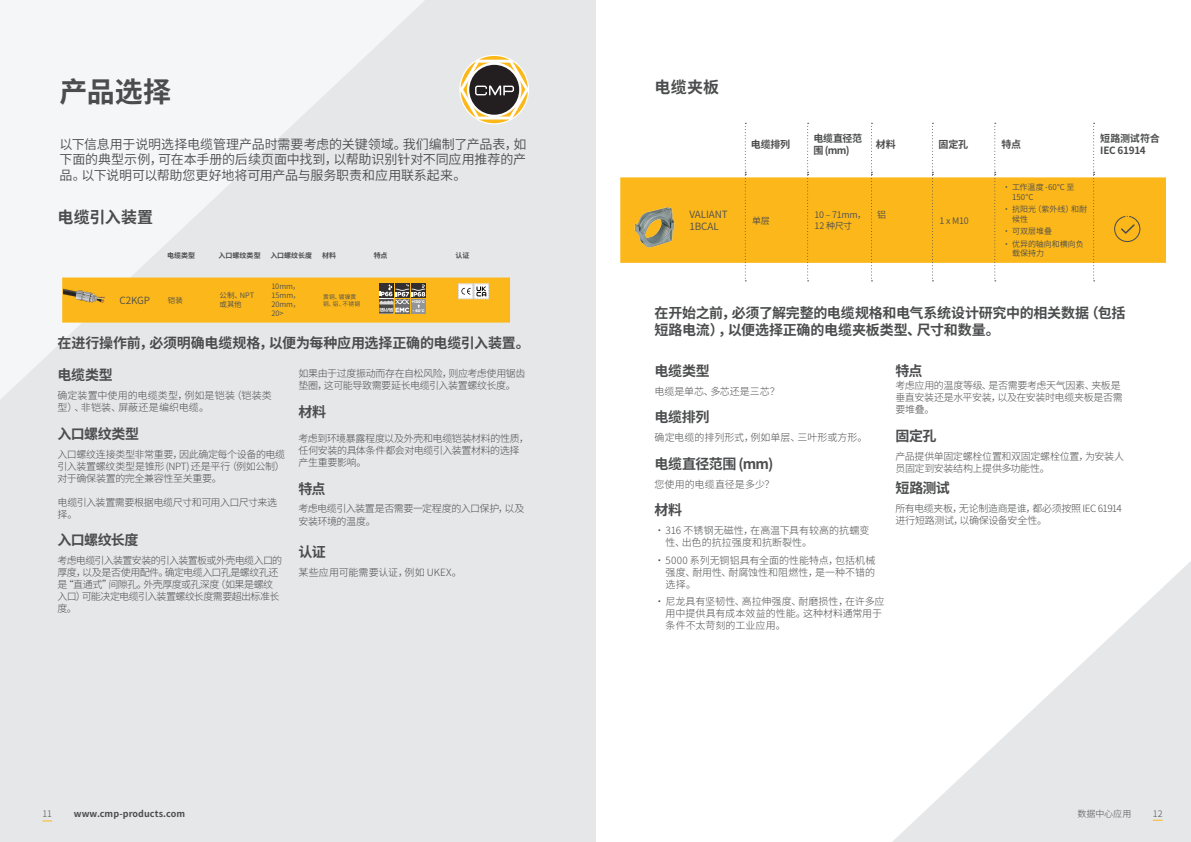
<style>
.page{position:relative;width:1191px;height:842px;background:#fff}
.page>*{position:absolute;margin:0;border:0;box-sizing:border-box;transform-origin:0 0}
.Subheader_1{font:700 28px "Source Han Sans CN";color:#4b4c4d}
.Intro_Para{font:700 16px "Source Han Sans CN";letter-spacing:.01em;color:#4b4c4d}
.Intro_Para-2{font:700 14px/16.8px "Source Han Sans CN";letter-spacing:-.02em;color:#4b4c4d}
.Intro_Para-3{font:13px/15.6px "Source Han Sans CN";letter-spacing:-.01em;color:#4b4c4d;text-align:justify}
.Intro_Para-4{font:300 10px/12px "Source Han Sans CN";letter-spacing:-.03em;color:#4b4c4d}
.Intro_Para-5{font:300 10px/12px "Source Han Sans CN";letter-spacing:-.055em;color:#4b4c4d}
.Intro_Para-6{font:300 10px/12px "Source Han Sans CN";color:#4b4c4d}
.Intro_Para-7{font:300 10px/12px "Source Han Sans CN";letter-spacing:.005em;color:#4b4c4d}
.Intro_Para-8{font:300 10px/12px "Source Han Sans CN";letter-spacing:.015em;color:#4b4c4d}
.Body_Copy{font:700 10px/12px "Source Han Sans CN";letter-spacing:-.02em;color:#4b4c4d}
.Intro_Para-9{font:300 10px/12px "Source Han Sans CN";letter-spacing:-.05em;color:#4b4c4d}
.Intro_Para-10{font:300 10px "Source Han Sans CN";letter-spacing:-.005em;color:#4b4c4d}
.Body_Copy-2{font:10px/12px "Source Han Sans CN";letter-spacing:-.01em;color:#4b4c4d}
.Body_Copy-3{font:9.9px "Source Han Sans CN";letter-spacing:-.02em;color:#4b4c4d}
.Body_Copy-4{font:9px/10.8px "Source Han Sans CN";letter-spacing:-.035em;color:#4b4c4d}
.t1{font:700 9px "Source Han Sans CN";color:#4b4c4d}
.t2{font:300 9px "Source Han Sans CN";letter-spacing:-.005em;color:#4b4c4d}
.Body_Copy-5{font:8px/9.6px "Source Han Sans CN";letter-spacing:-.005em;color:#4b4c4d}
.Body_Copy-6{font:7.4px/8.9px "Source Han Sans CN";letter-spacing:-.005em;color:#4b4c4d}
.Body_Copy-7{font:700 7px "Source Han Sans CN";letter-spacing:.005em;color:#4b4c4d}
.Body_Copy-8{font:5.8px/7px "Source Han Sans CN";letter-spacing:.02em;color:#4b4c4d}
.t3{font:900 3.7px "Gotham HTF";color:#fff}
</style>
<div class="page">
<div style="left:0;top:0;width:595px;height:842px;background:#e6e7e9"></div>
<svg style="left:0;top:0;width:425px;height:399px;fill:#f5f6f7"></svg>
<svg style="left:892px;top:561px;width:299px;height:281px"></svg>
<svg style="left:460px;top:56px;width:68px;height:67px"></svg>
<svg style="left:1152px;top:819px;width:10px;height:2px"></svg>
<svg style="left:62px;top:277px;width:448px;height:46px;background:#f0b42b"></svg>
<div style="left:620px;top:177px;width:546px;height:86px;background:#fcb81b"></div>
<img style="left:631px;top:204px;width:50px;height:49px">
<svg style="left:745px;top:123px;width:1px;height:158px"></svg>
<svg style="left:807px;top:123px;width:1px;height:158px"></svg>
<svg style="left:871px;top:123px;width:1px;height:158px"></svg>
<svg style="left:932px;top:123px;width:1px;height:158px"></svg>
<svg style="left:994px;top:123px;width:1px;height:158px"></svg>
<svg style="left:1093px;top:123px;width:1px;height:158px"></svg>
<svg style="left:1114px;top:216px;width:26px;height:26px"></svg>
<p class="Subheader_1" style="left:60px;top:75px;width:113px">产品选择</p>
<p class="Intro_Para-3" style="left:60px;top:136px;width:468px">以下信息用于说明选择电缆管理产品时需要考虑的关键领域。我们编制了产品表，如下面的典型示例，可在本手册的后续页面中找到，以帮助识别针对不同应用推荐的产品。以下说明可以帮助您更好地将可用产品与服务职责和应用联系起来。</p>
<p class="Intro_Para" style="left:58px;top:208px;width:97px">电缆引入装置</p>
<p class="Body_Copy-7" style="left:167px;top:251px;width:30px">电缆类型</p>
<p class="Body_Copy-7" style="left:219px;top:251px;width:44px">入口螺纹类型</p>
<p class="Body_Copy-7" style="left:270px;top:251px;width:43px">入口螺纹长度</p>
<p class="Body_Copy-7" style="left:322px;top:251px;width:16px">材料</p>
<p class="Body_Copy-7" style="left:374px;top:251px;width:15px">特点</p>
<p class="Body_Copy-7" style="left:455px;top:251px;width:15px">认证</p>
<p class="Body_Copy-3" style="left:120px;top:295px;width:32px">C2KGP</p>
<p class="Body_Copy-6" style="left:168px;top:296px;width:17px">铠装</p>
<p class="Body_Copy-6" style="left:220px;top:291px;width:36px">公制、NPT或其他</p>
<p class="Body_Copy-6" style="left:271px;top:282px;width:30px;text-align:justify">10mm，15mm，20mm，20&gt;</p>
<p class="Body_Copy-8" style="left:323px;top:293px;width:39px">黄铜、镀镍黄铜、铝、不锈钢</p>
<p class="t3" style="left:412px;top:299px;width:14px">+130˚C</p>
<p class="t3" style="left:413px;top:309px;width:13px">- 60˚C</p>
<p class="Intro_Para-2" style="left:58px;top:335px;width:474px">在进行操作前，必须明确电缆规格，以便为每种应用选择正确的电缆引入装置。</p>
<p class="Intro_Para-2" style="left:58px;top:367px;width:57px">电缆类型</p>
<p class="Intro_Para-8" style="left:58px;top:390px;width:216px">确定装置中使用的电缆类型，例如是铠装（铠装类型）、非铠装、屏蔽还是编织电缆。</p>
<p class="Intro_Para-2" style="left:58px;top:426px;width:83px">入口螺纹类型</p>
<p class="Intro_Para-4" style="left:58px;top:448px;width:229px;text-align:justify">入口螺纹连接类型非常重要，因此确定每个设备的电缆引入装置螺纹类型是锥形 (NPT) 还是平行（例如公制）对于确保装置的完全兼容性至关重要。</p>
<p class="Intro_Para-9" style="left:58px;top:496px;width:221px">电缆引入装置需要根据电缆尺寸和可用入口尺寸来选择。</p>
<p class="Intro_Para-2" style="left:58px;top:532px;width:82px">入口螺纹长度</p>
<p class="Intro_Para-5" style="left:58px;top:555px;width:226px">考虑电缆引入装置安装的引入装置板或外壳电缆入口的厚度，以及是否使用配件。确定电缆入口孔是螺纹孔还是“直通式”间隙孔。外壳厚度或孔深度（如果是螺纹入口）可能决定电缆引入装置螺纹长度需要超出标准长度。</p>
<p class="Intro_Para-4" style="left:298px;top:368px;width:228px">如果由于过度振动而存在自松风险，则应考虑使用锯齿垫圈，这可能导致需要延长电缆引入装置螺纹长度。</p>
<p class="Intro_Para-2" style="left:298px;top:403px;width:29px">材料</p>
<p class="Intro_Para-4" style="left:298px;top:433px;width:232px">考虑到环境暴露程度以及外壳和电缆铠装材料的性质，任何安装的具体条件都会对电缆引入装置材料的选择产生重要影响。</p>
<p class="Intro_Para-2" style="left:298px;top:480px;width:28px">特点</p>
<p class="Intro_Para-4" style="left:298px;top:503px;width:227px">考虑电缆引入装置是否需要一定程度的入口保护，以及安装环境的温度。</p>
<p class="Intro_Para-2" style="left:298px;top:544px;width:29px">认证</p>
<p class="Intro_Para-6" style="left:298px;top:566px;width:165px">某些应用可能需要认证，例如 UKEX。</p>
<p class="Intro_Para" style="left:654px;top:78px;width:66px">电缆夹板</p>
<p class="Body_Copy" style="left:751px;top:138px;width:41px">电缆排列</p>
<p class="Body_Copy" style="left:813px;top:132px;width:50px">电缆直径范围 (mm)</p>
<p class="Body_Copy" style="left:876px;top:138px;width:22px">材料</p>
<p class="Body_Copy" style="left:938px;top:138px;width:31px">固定孔</p>
<p class="Body_Copy" style="left:1001px;top:138px;width:21px">特点</p>
<p class="Body_Copy" style="left:1100px;top:132px;width:61px">短路测试符合<br>IEC 61914</p>
<p class="Body_Copy-2" style="left:689px;top:208px;width:40px">VALIANT<br>1BCAL</p>
<p class="Body_Copy-4" style="left:752px;top:215px;width:19px">单层</p>
<p class="Body_Copy-4" style="left:814px;top:210px;width:53px">10 – 71mm，<br>12 种尺寸</p>
<p class="Body_Copy-4" style="left:877px;top:210px;width:10px">铝</p>
<p class="Body_Copy-4" style="left:939px;top:215px;width:31px">1 x M10</p>
<p class="Body_Copy-5" style="left:1012px;top:183px;width:64px;text-indent:-9px">• 工作温度 -60°C 至<br>150°C</p>
<p class="Body_Copy-5" style="left:1012px;top:205px;width:76px;text-indent:-9px">• 抗阳光（紫外线）和耐候性</p>
<p class="Body_Copy-5" style="left:1002px;top:227px;width:51px">• 可双层堆叠</p>
<p class="Body_Copy-5" style="left:1012px;top:239px;width:73px;text-indent:-9px">• 优异的轴向和横向负载保持力</p>
<p class="Intro_Para-2" style="left:654px;top:305px;width:472px">在开始之前，必须了解完整的电缆规格和电气系统设计研究中的相关数据（包括短路电流），以便选择正确的电缆夹板类型、尺寸和数量。</p>
<p class="Intro_Para-2" style="left:654px;top:362px;width:57px">电缆类型</p>
<p class="Intro_Para-10" style="left:654px;top:385px;width:127px">电缆是单芯、多芯还是三芯？</p>
<p class="Intro_Para-2" style="left:654px;top:409px;width:56px">电缆排列</p>
<p class="Intro_Para-6" style="left:654px;top:432px;width:214px">确定电缆的排列形式，例如单层、三叶形或方形。</p>
<p class="Intro_Para-2" style="left:654px;top:455px;width:120px">电缆直径范围 (mm)</p>
<p class="Intro_Para-7" style="left:654px;top:478px;width:121px">您使用的电缆直径是多少？</p>
<p class="Intro_Para-2" style="left:654px;top:502px;width:29px">材料</p>
<p class="Intro_Para-7" style="left:665px;top:525px;width:205px;text-indent:-11px">•316 不锈钢无磁性，在高温下具有较高的抗蠕变性、出色的抗拉强度和抗断裂性。</p>
<p class="Intro_Para-4" style="left:665px;top:554px;width:211px;text-align:justify;text-indent:-11px">•5000 系列无铜铝具有全面的性能特点，包括机械强度、耐用性、耐腐蚀性和阻燃性，是一种不错的选择。</p>
<p class="Intro_Para-6" style="left:665px;top:596px;width:220px;text-indent:-11px">•尼龙具有坚韧性、高拉伸强度、耐磨损性，在许多应用中提供具有成本效益的性能。这种材料通常用于条件不太苛刻的工业应用。</p>
<p class="Intro_Para-2" style="left:895px;top:362px;width:28px">特点</p>
<p class="Intro_Para-4" style="left:895px;top:380px;width:229px">考虑应用的温度等级、是否需要考虑天气因素、夹板是垂直安装还是水平安装，以及在安装时电缆夹板是否需要堆叠。</p>
<p class="Intro_Para-2" style="left:895px;top:427px;width:42px">固定孔</p>
<p class="Intro_Para-4" style="left:895px;top:450px;width:230px">产品提供单固定螺栓位置和双固定螺栓位置，为安装人员固定到安装结构上提供多功能性。</p>
<p class="Intro_Para-2" style="left:895px;top:479px;width:56px">短路测试</p>
<p class="Intro_Para-4" style="left:895px;top:502px;width:228px">所有电缆夹板，无论制造商是谁，都必须按照 IEC 61914进行短路测试，以确保设备安全性。</p>
<p class="t2" style="left:43px;top:809px;width:11px">11</p>
<p class="t1" style="left:74px;top:809px;width:113px">www.cmp-products.com</p>
<p class="t2" style="left:1077px;top:808px;width:55px">数据中心应用</p>
<p class="t2" style="left:1152px;top:808px;width:11px">12</p>
</div>
